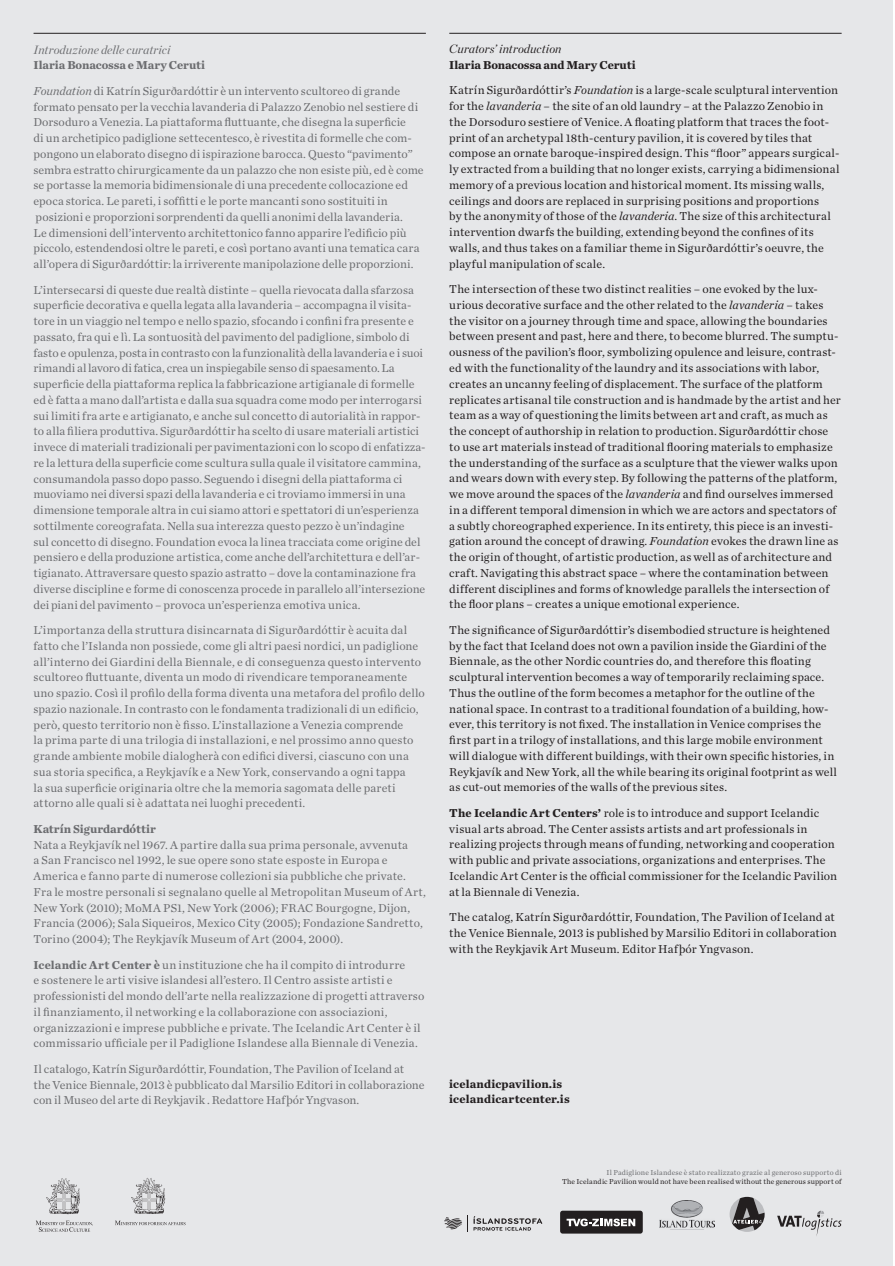
<style>
.page{position:relative;width:895px;height:1266px;background:#fff}
.page>*{position:absolute;margin:0;border:0;box-sizing:border-box;transform-origin:0 0}
.t1{font:12px/15.8px "Chronicle Text G1";letter-spacing:.005em;color:#6c6d70}
.t2{font:12px/15.8px "Chronicle Text G1";letter-spacing:.015em;color:#231f20}
.t3{font:700 12px/15.8px "Chronicle Text G1";letter-spacing:.01em;color:#231f20}
.t4{font:italic 12px "Chronicle Display";letter-spacing:.005em;color:#6c6d70}
.t5{font:italic 12px "Chronicle Display";letter-spacing:.005em;color:#231f20}
.t6{font:700 12px "Chronicle Text G1";color:#6c6d70}
.t7{font:7.5px "Chronicle Text G1";letter-spacing:.015em;color:#231f20}
.t8{font:7.5px "Chronicle Text G1";letter-spacing:.025em;color:#6c6d70}
.s1{font-weight:700}
.s2{font-style:italic}
</style>
<div class="page">
<div style="left:0;top:0;width:892px;height:1265px;background:#e6e7e9"></div>
<svg style="left:444px;top:1215px;width:98px;height:16px"></svg>
<svg style="left:46px;top:1178px;width:34px;height:36px"></svg>
<svg style="left:36px;top:1220px;width:57px;height:11px"></svg>
<svg style="left:115px;top:1220px;width:70px;height:5px"></svg>
<svg style="left:131px;top:1178px;width:34px;height:35px"></svg>
<img style="left:660px;top:1200px;width:54px;height:28px">
<svg style="left:729px;top:1196px;width:35px;height:35px"></svg>
<div style="left:560px;top:1210px;width:83px;height:23px;background:#231f20;border-radius:3px"></div>
<svg style="left:566px;top:1218px;width:69px;height:8px"></svg>
<svg style="left:777px;top:1210px;width:64px;height:26px"></svg>
<hr style="left:34px;top:33px;width:392px;height:1px;background:#231f20">
<hr style="left:449px;top:33px;width:392px;height:1px;background:#231f20">
<p class="t4" style="left:34px;top:42px;width:138px">Introduzione delle curatrici</p>
<p class="t1" style="left:34px;top:52px;width:368px;line-height:25.5px"><span class="s1">Ilaria Bonacossa e Mary Ceruti<br></span><span class="s2">Foundation</span> di Katrín Sigurðardóttir è un intervento scultoreo di grande</p>
<p class="t1" style="left:34px;top:99px;width:392px">formato pensato per la vecchia lavanderia di Palazzo Zenobio nel sestiere di Dorsoduro a Venezia. La piattaforma fluttuante, che disegna la superficie<br>di un archetipico padiglione settecentesco, è rivestita di formelle che com&shy;pongono un elaborato disegno di ispirazione barocca. Questo “pavimento” sembra estratto chirurgicamente da un palazzo che non esiste più, ed è come se portasse la memoria bidimensionale di una precedente collocazione ed epoca storica. Le pareti, i soffitti e le porte mancanti sono sostituiti in posizioni e proporzioni sorprendenti da quelli anonimi della lavanderia.<br>Le dimensioni dell’intervento architettonico fanno apparire l’edificio più piccolo, estendendosi oltre le pareti, e così portano avanti una tematica cara all’opera di Sigurðardóttir: la irriverente manipolazione delle proporzioni.</p>
<p class="t1" style="left:34px;top:281px;width:394px">L’intersecarsi di queste due realtà distinte – quella rievocata dalla sfarzosa superficie decorativa e quella legata alla lavanderia – accompagna il visita&shy;tore in un viaggio nel tempo e nello spazio, sfocando i confini fra presente e passato, fra qui e lì. La sontuosità del pavimento del padiglione, simbolo di fasto e opulenza, posta in contrasto con la funzionalità della lavanderia e i suoi rimandi al lavoro di fatica, crea un inspiegabile senso di spaesamento. La superficie della piattaforma replica la fabbricazione artigianale di formelle ed è fatta a mano dall’artista e dalla sua squadra come modo per interrogarsi sui limiti fra arte e artigianato, e anche sul concetto di autorialità in rappor&shy;to alla filiera produttiva. Sigurðardóttir ha scelto di usare materiali artistici invece di materiali tradizionali per pavimentazioni con lo scopo di enfatizza&shy;re la lettura della superficie come scultura sulla quale il visitatore cammina, consumandola passo dopo passo. Seguendo i disegni della piattaforma ci muoviamo nei diversi spazi della lavanderia e ci troviamo immersi in una dimensione temporale altra in cui siamo attori e spettatori di un’esperienza sottilmente coreografata. Nella sua interezza questo pezzo è un’indagine<br>sul concetto di disegno. Foundation evoca la linea tracciata come origine del pensiero e della produzione artistica, come anche dell’architettura e dell’ar&shy;tigianato. Attraversare questo spazio astratto – dove la contaminazione fra diverse discipline e forme di conoscenza procede in parallelo all’intersezione dei piani del pavimento – provoca un’esperienza emotiva unica.</p>
<p class="t1" style="left:34px;top:622px;width:393px">L’importanza della struttura disincarnata di Sigurðardóttir è acuita dal fatto che l’Islanda non possiede, come gli altri paesi nordici, un padiglione all’interno dei Giardini della Biennale, e di conseguenza questo intervento scultoreo fluttuante, diventa un modo di rivendicare temporaneamente uno spazio. Così il profilo della forma diventa una metafora del profilo dello spazio nazionale. In contrasto con le fondamenta tradizionali di un edificio, però, questo territorio non è fisso. L’installazione a Venezia comprende<br>la prima parte di una trilogia di installazioni, e nel prossimo anno questo grande ambiente mobile dialogherà con edifici diversi, ciascuno con una sua storia specifica, a Reykjavík e a New York, conservando a ogni tappa<br>la sua superficie originaria oltre che la memoria sagomata delle pareti attorno alle quali si è adattata nei luoghi precedenti.</p>
<p class="t6" style="left:34px;top:821px;width:124px">Katrín Sigurdardóttir</p>
<p class="t1" style="left:34px;top:836px;width:394px">Nata a Reykjavík nel 1967. A partire dalla sua prima personale, avvenuta<br>a San Francisco nel 1992, le sue opere sono state esposte in Europa e America e fanno parte di numerose collezioni sia pubbliche che private.<br>Fra le mostre personali si segnalano quelle al Metropolitan Museum of Art, New York (2010); MoMA PS1, New York (2006); FRAC Bourgogne, Dijon, Francia (2006); Sala Siqueiros, Mexico City (2005); Fondazione Sandretto, Torino (2004); The Reykjavík Museum of Art (2004, 2000).</p>
<p class="t1" style="left:34px;top:956px;width:392px"><span class="s1">Icelandic Art Center è</span> un instituzione che ha il compito di introdurre<br>e sostenere le arti visive islandesi all’estero. Il Centro assiste artisti e professionisti del mondo dell’arte nella realizzazione di progetti attraverso il finanziamento, il networking e la collaborazione con associazioni, organizzazioni e imprese pubbliche e private. The Icelandic Art Center è il commissario ufficiale per il Padiglione Islandese alla Biennale di Venezia.</p>
<p class="t1" style="left:34px;top:1060px;width:392px">Il catalogo, Katrín Sigurðardóttir, Foundation, The Pavilion of Iceland at<br>the Venice Biennale, 2013 è pubblicato dal Marsilio Editori in collaborazione con il Museo del arte di Reykjavik . Redattore Hafþór Yngvason.</p>
<p class="t5" style="left:449px;top:42px;width:114px">Curators’ introduction</p>
<p class="t2" style="left:449px;top:52px;width:390px;line-height:25.5px"><span class="s1">Ilaria Bonacossa and Mary Ceruti<br></span>Katrín Sigurðardóttir’s <span class="s2">Foundation</span> is a large-scale sculptural intervention</p>
<p class="t2" style="left:449px;top:98px;width:392px">for the <span class="s2">lavanderia</span> – the site of an old laundry – at the Palazzo Zenobio in the Dorsoduro sestiere of Venice. A floating platform that traces the foot&shy;print of an archetypal 18th-century pavilion, it is covered by tiles that compose an ornate baroque-inspired design. This “floor” appears surgical&shy;ly extracted from a building that no longer exists, carrying a bidimensional memory of a previous location and historical moment. Its missing walls, ceilings and doors are replaced in surprising positions and proportions<br>by the anonymity of those of the <span class="s2">lavanderia</span>. The size of this architectural intervention dwarfs the building, extending beyond the confines of its walls, and thus takes on a familiar theme in Sigurðardóttir’s oeuvre, the playful manipulation of scale.</p>
<p class="t2" style="left:449px;top:281px;width:393px">The intersection of these two distinct realities – one evoked by the lux&shy;urious decorative surface and the other related to the <span class="s2">lavanderia</span> – takes the visitor on a journey through time and space, allowing the boundaries between present and past, here and there, to become blurred. The sumptu&shy;ousness of the pavilion’s floor, symbolizing opulence and leisure, contrast&shy;ed with the functionality of the laundry and its associations with labor, creates an uncanny feeling of displacement. The surface of the platform replicates artisanal tile construction and is handmade by the artist and her team as a way of questioning the limits between art and craft, as much as the concept of authorship in relation to production. Sigurðardóttir chose to use art materials instead of traditional flooring materials to emphasize the understanding of the surface as a sculpture that the viewer walks upon and wears down with every step. By following the patterns of the platform, we move around the spaces of the <span class="s2">lavanderia</span> and find ourselves immersed in a different temporal dimension in which we are actors and spectators of a subtly choreographed experience. In its entirety, this piece is an investi&shy;gation around the concept of drawing. <span class="s2">Foundation</span> evokes the drawn line as the origin of thought, of artistic production, as well as of architecture and craft. Navigating this abstract space – where the contamination between different disciplines and forms of knowledge parallels the intersection of the floor plans – creates a unique emotional experience.</p>
<p class="t2" style="left:449px;top:621px;width:389px">The significance of Sigurðardóttir’s disembodied structure is heightened by the fact that Iceland does not own a pavilion inside the Giardini of the Biennale, as the other Nordic countries do, and therefore this floating sculptural intervention becomes a way of temporarily reclaiming space.<br>Thus the outline of the form becomes a metaphor for the outline of the national space. In contrast to a traditional foundation of a building, how&shy;ever, this territory is not fixed. The installation in Venice comprises the first part in a trilogy of installations, and this large mobile environment will dialogue with different buildings, with their own specific histories, in Reykjavík and New York, all the while bearing its original footprint as well as cut-out memories of the walls of the previous sites.</p>
<p class="t2" style="left:449px;top:804px;width:389px"><span class="s1">The Icelandic Art Centers’</span> role is to introduce and support Icelandic visual arts abroad. The Center assists artists and art professionals in realizing projects through means of funding, networking and cooperation with public and private associations, organizations and enterprises. The Icelandic Art Center is the official commissioner for the Icelandic Pavilion at la Biennale di Venezia.</p>
<p class="t2" style="left:449px;top:909px;width:389px">The catalog, Katrín Sigurðardóttir, Foundation, The Pavilion of Iceland at the Venice Biennale, 2013 is published by Marsilio Editori in collaboration with the Reykjavik Art Museum. Editor Hafþór Yngvason.</p>
<p class="t3" style="left:449px;top:1075px;width:122px">icelandicpavilion.is icelandicartcenter.is</p>
<p class="t8" style="left:606px;top:1167px;width:236px">Il Padiglione Islandese è stato realizzato grazie al generoso supporto di</p>
<p class="t7" style="left:562px;top:1176px;width:281px">The Icelandic Pavilion would not have been realised without the generous support of</p>
</div>
